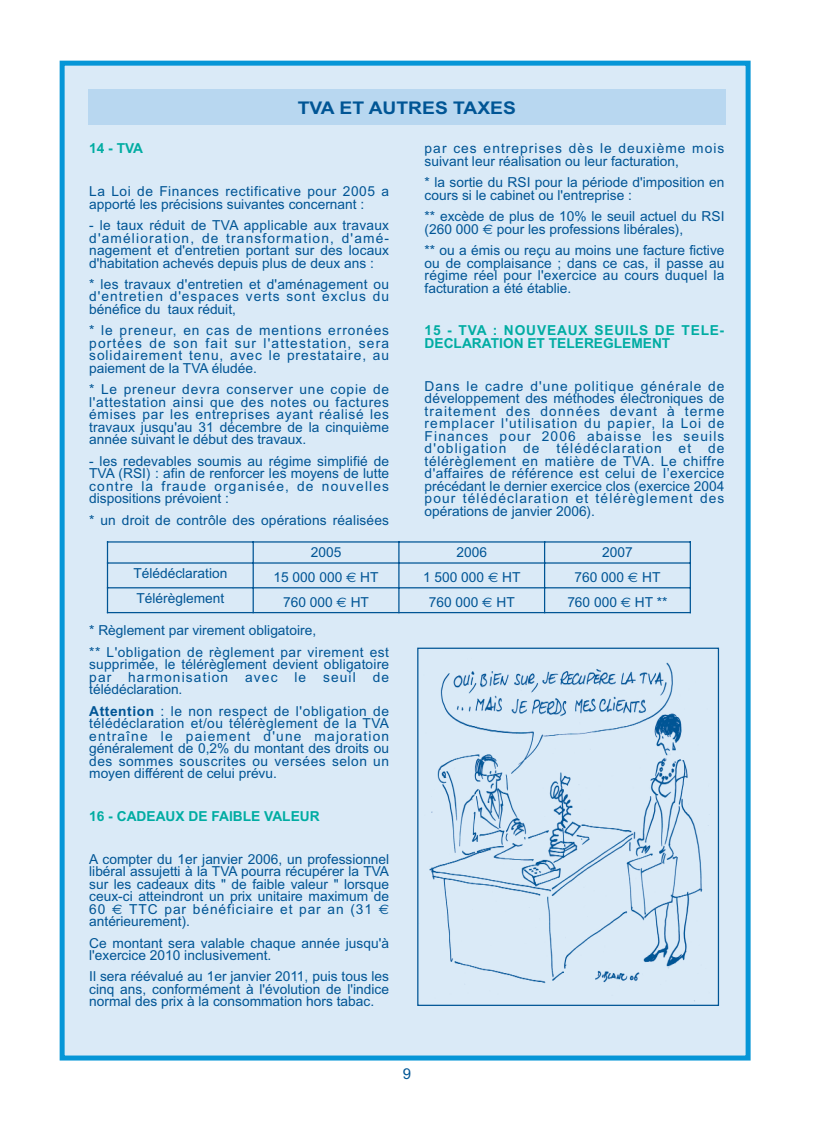
<style>
.page{position:relative;width:815px;height:1124px;background:#fff}
.page>*{position:absolute;margin:0;border:0;box-sizing:border-box;transform-origin:0 0}
.t1{font:700 17.5px "Arial";color:#005595;scale:1.1 1}
.t2{font:15px "Arial";color:#005595}
.t3{font:13.75px/12.5px "Arial";color:#005595;text-align:justify}
.t4{font:700 13.75px/12.5px "Arial";color:#00aca2}
.t5{font:13.75px/21.4px "Arial";letter-spacing:.035em;color:#005595}
.s1{font-family:"Euro Sans"}
.s2{font-weight:700}
</style>
<div class="page">
<div style="left:62px;top:63px;width:686px;height:994px;background:#daeaf7"></div>
<div style="left:60px;top:61px;width:691px;height:999px;border:5px solid #0696d7"></div>
<div style="left:88px;top:89px;width:638px;height:35px;background:#b8d7f0"></div>
<hr style="left:107px;top:541px;width:1px;height:72px;background:#005595">
<hr style="left:253px;top:541px;width:1px;height:72px;background:#005595">
<hr style="left:398px;top:541px;width:2px;height:72px;background:#005595">
<hr style="left:544px;top:541px;width:1px;height:72px;background:#005595">
<hr style="left:690px;top:541px;width:1px;height:72px;background:#005595">
<hr style="left:107px;top:541px;width:584px;height:1px;background:#005595">
<hr style="left:107px;top:562px;width:584px;height:1px;background:#005595">
<hr style="left:107px;top:587px;width:584px;height:1px;background:#005595">
<hr style="left:107px;top:612px;width:584px;height:1px;background:#005595">
<img style="left:429px;top:662px;width:274px;height:340px">
<div style="left:417px;top:647px;width:302px;height:358px;border:1px solid #005595"></div>
<p class="t1" style="left:298px;top:101px;width:200px">TVA ET AUTRES TAXES</p>
<p class="t4" style="left:89px;top:144px;width:55px">14 - TVA</p>
<p class="t3" style="left:89px;top:186px;width:301px">La Loi de Finances rectificative pour 2005 a apporté les précisions suivantes concernant :</p>
<p class="t3" style="left:89px;top:220px;width:301px">- le taux réduit de TVA applicable aux travaux d'amélioration, de transformation, d'amé&shy;nagement et d'entretien portant sur des locaux d'habitation achevés depuis plus de deux ans :</p>
<p class="t3" style="left:89px;top:279px;width:301px">* les travaux d'entretien et d'aménagement ou d'entretien d'espaces verts sont exclus du bénéfice du taux réduit,</p>
<p class="t3" style="left:89px;top:325px;width:301px">* le preneur, en cas de mentions erronées portées de son fait sur l'attestation, sera solidairement tenu, avec le prestataire, au paiement de la TVA éludée.</p>
<p class="t3" style="left:89px;top:384px;width:301px">* Le preneur devra conserver une copie de l'attestation ainsi que des notes ou factures émises par les entreprises ayant réalisé les travaux jusqu'au 31 décembre de la cinquième année suivant le début des travaux.</p>
<p class="t3" style="left:89px;top:456px;width:301px">- les redevables soumis au régime simplifié de TVA (RSI) : afin de renforcer les moyens de lutte contre la fraude organisée, de nouvelles dispositions prévoient :</p>
<p class="t3" style="left:89px;top:514px;width:301px">* un droit de contrôle des opérations réalisées</p>
<p class="t3" style="left:425px;top:144px;width:301px">par ces entreprises dès le deuxième mois suivant leur réalisation ou leur facturation,</p>
<p class="t3" style="left:425px;top:177px;width:301px">* la sortie du RSI pour la période d'imposition en cours si le cabinet ou l'entreprise :</p>
<p class="t3" style="left:425px;top:211px;width:301px">** excède de plus de 10% le seuil actuel du RSI (260 000 <span class="s1">€</span> pour les professions libérales),</p>
<p class="t3" style="left:425px;top:245px;width:301px">** ou a émis ou reçu au moins une facture fictive ou de complaisance ; dans ce cas, il passe au régime réel pour l'exercice au cours duquel la facturation a été établie.</p>
<p class="t4" style="left:425px;top:325px;width:301px">15 - TVA : NOUVEAUX SEUILS DE TELE-<br>DECLARATION ET TELEREGLEMENT</p>
<p class="t3" style="left:425px;top:381px;width:301px">Dans le cadre d'une politique générale de développement des méthodes électroniques de traitement des données devant à terme remplacer l'utilisation du papier, la Loi de Finances pour 2006 abaisse les seuils d'obligation de télédéclaration et de télérèglement en matière de TVA. Le chiffre d'affaires de référence est celui de l’exercice précédant le dernier exercice clos (exercice 2004 pour télédéclaration et télérèglement des opérations de janvier 2006).</p>
<p class="t3" style="left:311px;top:547px;width:32px">2005</p>
<p class="t3" style="left:456px;top:547px;width:32px">2006</p>
<p class="t3" style="left:602px;top:547px;width:32px">2007</p>
<p class="t3" style="left:133px;top:568px;width:95px">Télédéclaration</p>
<p class="t3" style="left:273px;top:572px;width:107px">15 000 000 <span class="s1">€</span> HT</p>
<p class="t3" style="left:423px;top:572px;width:99px">1 500 000 <span class="s1">€</span> HT</p>
<p class="t3" style="left:574px;top:572px;width:87px">760 000 <span class="s1">€</span> HT</p>
<p class="t3" style="left:136px;top:593px;width:89px">Télérèglement</p>
<p class="t3" style="left:283px;top:597px;width:87px">760 000 <span class="s1">€</span> HT</p>
<p class="t3" style="left:429px;top:597px;width:87px">760 000 <span class="s1">€</span> HT</p>
<p class="t3" style="left:567px;top:597px;width:102px">760 000 <span class="s1">€</span> HT **</p>
<p class="t5" style="left:89px;top:621px;width:301px">* Règlement par virement obligatoire,<br>** L'obligation de règlement par virement est</p>
<p class="t3" style="left:89px;top:659px;width:301px">supprimée, le télérèglement devient obligatoire par harmonisation avec le seuil de télédéclaration.</p>
<p class="t3" style="left:89px;top:705px;width:301px"><span class="s2">Attention</span> : le non respect de l'obligation de télédéclaration et/ou télérèglement de la TVA entraîne le paiement d'une majoration généralement de 0,2% du montant des droits ou des sommes souscrites ou versées selon un moyen différent de celui prévu.</p>
<p class="t4" style="left:89px;top:811px;width:232px">16 - CADEAUX DE FAIBLE VALEUR</p>
<p class="t3" style="left:89px;top:853px;width:301px">A compter du 1er janvier 2006, un professionnel libéral assujetti à la TVA pourra récupérer la TVA sur les cadeaux dits " de faible valeur " lorsque ceux-ci atteindront un prix unitaire maximum de 60 <span class="s1">€</span> TTC par bénéficiaire et par an (31 <span class="s1">€ </span>antérieurement).</p>
<p class="t3" style="left:89px;top:937px;width:301px">Ce montant sera valable chaque année jusqu'à l'exercice 2010 inclusivement.</p>
<p class="t3" style="left:89px;top:971px;width:301px">Il sera réévalué au 1er janvier 2011, puis tous les cinq ans, conformément à l'évolution de l'indice normal des prix à la consommation hors tabac.</p>
<p class="t2" style="left:403px;top:1068px;width:10px">9</p>
</div>
